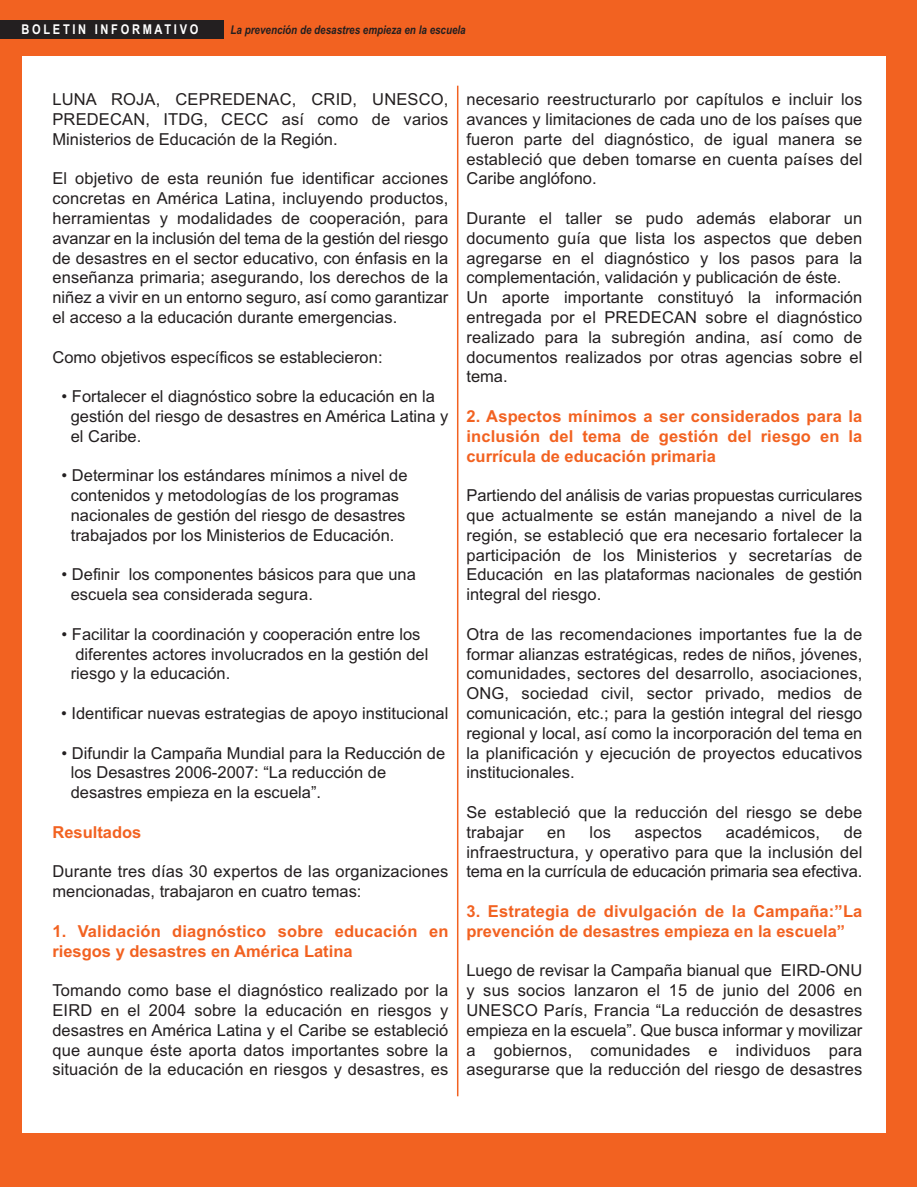
<style>
.page{position:relative;width:918px;height:1188px;background:#fff}
.page>*{position:absolute;margin:0;border:0;box-sizing:border-box;transform-origin:0 0}
.t1{font:16.5px/19.8px "Arial";color:#231f20;text-align:justify}
.t2{font:700 16.5px/19.8px "Arial";color:#f26221}
.t3{font:700 13.5px "Arial Narrow";letter-spacing:.2em;color:#fff}
.t4{font:italic 700 12px "Arial Narrow";color:#231f20}
</style>
<div class="page">
<div style="left:0;top:0;width:917px;height:1186px;background:#f26221"></div>
<div style="left:22px;top:56px;width:864px;height:1077px;background:#fff"></div>
<hr style="left:457px;top:86px;width:1px;height:1010px;background:#f26221">
<div style="left:0;top:20px;width:224px;height:19px;background:#231f20"></div>
<p class="t3" style="left:22px;top:22px;width:178px">BOLETIN INFORMATIVO</p>
<p class="t4" style="left:231px;top:22px;width:237px">La prevención de desastres empieza en la escuela</p>
<p class="t1" style="left:52px;top:90px;width:397px">LUNA ROJA, CEPREDENAC, CRID, UNESCO, PREDECAN, ITDG, CECC así como de varios Ministerios de Educación de la Región.</p>
<p class="t1" style="left:52px;top:169px;width:398px">El objetivo de esta reunión fue identificar acciones concretas en América Latina, incluyendo productos, herramientas y modalidades de cooperación, para avanzar en la inclusión del tema de la gestión del riesgo de desastres en el sector educativo, con énfasis en la enseñanza primaria; asegurando, los derechos de la niñez a vivir en un entorno seguro, así como garantizar el acceso a la educación durante emergencias.</p>
<p class="t1" style="left:52px;top:347px;width:332px">Como objetivos específicos se establecieron:</p>
<p class="t1" style="left:71px;top:387px;width:379px;text-align:left;text-indent:-9px">• Fortalecer el diagnóstico sobre la educación en la gestión del riesgo de desastres en América Latina y el Caribe.</p>
<p class="t1" style="left:62px;top:466px;width:348px;text-align:center">• Determinar los estándares mínimos a nivel de contenidos y metodologías de los programas nacionales de gestión del riesgo de desastres trabajados por los Ministerios de Educación.</p>
<p class="t1" style="left:71px;top:565px;width:347px;text-indent:-9px">• Definir los componentes básicos para que una escuela sea considerada segura.</p>
<p class="t1" style="left:71px;top:624px;width:359px;text-align:left;text-indent:-9px">• Facilitar la coordinación y cooperación entre los diferentes actores involucrados en la gestión del riesgo y la educación.</p>
<p class="t1" style="left:61px;top:703px;width:389px">• Identificar nuevas estrategias de apoyo institucional</p>
<p class="t1" style="left:71px;top:743px;width:376px;text-align:left;text-indent:-9px">• Difundir la Campaña Mundial para la Reducción de los Desastres 2006-2007: “La reducción de desastres empieza en la escuela”.</p>
<p class="t2" style="left:52px;top:822px;width:90px">Resultados</p>
<p class="t1" style="left:52px;top:862px;width:398px">Durante tres días 30 expertos de las organizaciones mencionadas, trabajaron en cuatro temas:</p>
<p class="t2" style="left:52px;top:921px;width:398px">1. Validación diagnóstico sobre educación en riesgos y desastres en América Latina</p>
<p class="t1" style="left:52px;top:981px;width:398px">Tomando como base el diagnóstico realizado por la EIRD en el 2004 sobre la educación en riesgos y desastres en América Latina y el Caribe se estableció que aunque éste aporta datos importantes sobre la situación de la educación en riesgos y desastres, es</p>
<p class="t1" style="left:466px;top:90px;width:398px">necesario reestructurarlo por capítulos e incluir los avances y limitaciones de cada uno de los países que fueron parte del diagnóstico, de igual manera se estableció que deben tomarse en cuenta países del Caribe anglófono.</p>
<p class="t1" style="left:466px;top:208px;width:397px;text-align:left">Durante el taller se pudo además elaborar un documento guía que lista los aspectos que deben agregarse en el diagnóstico y los pasos para la complementación, validación y publicación de éste.<br>Un aporte importante constituyó la información entregada por el PREDECAN sobre el diagnóstico realizado para la subregión andina, así como de documentos realizados por otras agencias sobre el tema.</p>
<p class="t2" style="left:466px;top:406px;width:398px;text-align:justify">2. Aspectos mínimos a ser considerados para la inclusión del tema de gestión del riesgo en la currícula de educación primaria</p>
<p class="t1" style="left:466px;top:486px;width:398px">Partiendo del análisis de varias propuestas curriculares que actualmente se están manejando a nivel de la región, se estableció que era necesario fortalecer la participación de los Ministerios y secretarías de Educación en las plataformas nacionales de gestión integral del riesgo.</p>
<p class="t1" style="left:466px;top:624px;width:398px">Otra de las recomendaciones importantes fue la de formar alianzas estratégicas, redes de niños, jóvenes, comunidades, sectores del desarrollo, asociaciones, ONG, sociedad civil, sector privado, medios de comunicación, etc.; para la gestión integral del riesgo regional y local, así como la incorporación del tema en la planificación y ejecución de proyectos educativos institucionales.</p>
<p class="t1" style="left:466px;top:802px;width:397px">Se estableció que la reducción del riesgo se debe trabajar</p>
<p class="t1" style="left:547px;top:822px;width:20px">en</p>
<p class="t1" style="left:590px;top:822px;width:23px">los</p>
<p class="t1" style="left:635px;top:822px;width:69px">aspectos</p>
<p class="t1" style="left:726px;top:822px;width:96px">académicos,</p>
<p class="t1" style="left:466px;top:822px;width:397px;text-indent:377px">de infraestructura, y operativo para que la inclusión del tema en la currícula de educación primaria sea efectiva.</p>
<p class="t2" style="left:466px;top:901px;width:398px">3. Estrategia de divulgación de la Campaña:”La prevención de desastres empieza en la escuela”</p>
<p class="t1" style="left:466px;top:961px;width:398px">Luego de revisar la Campaña bianual que EIRD-ONU y sus socios lanzaron el 15 de junio del 2006 en UNESCO París, Francia “La reducción de desastres empieza en la escuela”. Que busca informar y movilizar a gobiernos, comunidades e individuos para asegurarse que la reducción del riesgo de desastres</p>
</div>
